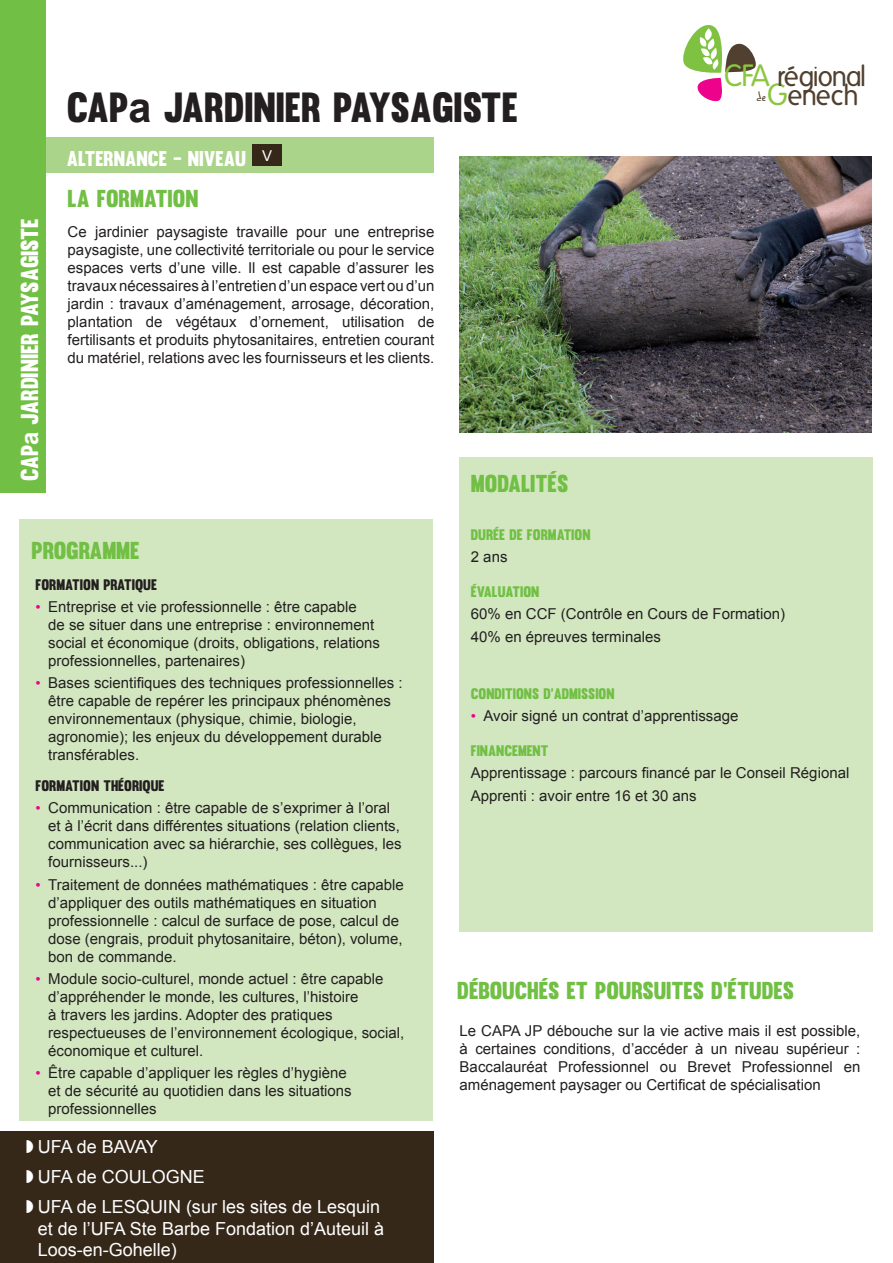
<style>
.page{position:relative;width:893px;height:1263px;background:#fff}
.page>*{position:absolute;margin:0;border:0;box-sizing:border-box;transform-origin:0 0}
.t1{font:41.25px "Muro";color:#231f20}
.t2{font:27.75px "Folks";letter-spacing:-.035em;color:#51402f}
.t3{font:24px "Muro";color:#71bf44}
.t4{font:24px "Muro";color:#fff}
.t5{font:21px "Muro";color:#fff}
.t6{font:18px/30.2px "Arial";color:#fff}
.t7{font:15px/18px "Arial";color:#231f20}
.t8{font:15px "Muro";color:#71bf44}
.t9{font:15px "Muro";color:#231f20}
.t10{font:12.75px "Philippe";color:#51402f}
.s1{font-size:29.85px;color:#8bc63e}
.s2{font-family:"Arial";font-weight:700}
.s3{font-family:"Gill Sans";color:#ed028c}
</style>
<div class="page">
<div style="left:46px;top:138px;width:388px;height:35px;background:#aad489"></div>
<img style="left:459px;top:157px;width:413px;height:275px">
<div style="left:0;top:0;width:46px;height:492px;background:#71bf44"></div>
<svg style="left:683px;top:25px;width:73px;height:77px"></svg>
<div style="left:0;top:1131px;width:434px;height:132px;background:#362819"></div>
<div style="left:20px;top:519px;width:413px;height:601px;background:#d2e7c0"></div>
<div style="left:460px;top:457px;width:413px;height:474px;background:#d2e7c0"></div>
<div style="left:252px;top:145px;width:30px;height:21px;background:#362819"></div>
<h2 class="t2" style="left:724px;top:61px;width:143px"><span class="s1">CFA</span> régional</h2>
<h1 class="t1" style="left:67px;top:82px;width:453px">CAP<span class="s2">a</span> JARDINIER PAYSAGISTE</h1>
<p class="t10" style="left:757px;top:89px;width:10px">de</p>
<h2 class="t2" style="left:767px;top:80px;width:93px"><span class="s1">G</span>enech</h2>
<h3 class="t5" style="left:67px;top:146px;width:207px">ALTERNANCE - NIVEAU <sup>V</sup></h3>
<h3 class="t4" style="left:15px;top:481px;width:264px;rotate:-90deg">CAP<span class="s2">a</span> JARDINIER PAYSAGISTE</h3>
<h3 class="t3" style="left:68px;top:184px;width:132px">LA FORMATION</h3>
<p class="t7" style="left:68px;top:222px;width:368px;text-align:justify">Ce jardinier paysagiste travaille pour une entreprise paysagiste, une collectivité territoriale ou pour le service espaces verts d’une ville. Il est capable d’assurer les travaux nécessaires à l’entretien d’un espace vert ou d’un jardin : travaux d’aménagement, arrosage, décoration, plantation de végétaux d’ornement, utilisation de fertilisants et produits phytosanitaires, entretien courant du matériel, relations avec les fournisseurs et les clients.</p>
<h3 class="t3" style="left:32px;top:536px;width:110px">PROGRAMME</h3>
<p class="t9" style="left:36px;top:575px;width:123px">FORMATION PRATIQUE</p>
<p class="t7" style="left:48px;top:598px;width:333px;text-indent:-13px"><span class="s3">•</span> Entreprise et vie professionnelle : être capable<br>de se situer dans une entreprise : environnement social et économique (droits, obligations, relations professionnelles, partenaires)</p>
<p class="t7" style="left:48px;top:674px;width:356px;text-indent:-13px"><span class="s3">•</span> Bases scientifiques des techniques professionnelles : être capable de repérer les principaux phénomènes environnementaux (physique, chimie, biologie, agronomie); les enjeux du développement durable transférables.</p>
<p class="t9" style="left:36px;top:777px;width:130px">FORMATION THÉORIQUE</p>
<p class="t7" style="left:48px;top:799px;width:355px;text-indent:-13px"><span class="s3">•</span> Communication : être capable de s’exprimer à l’oral et à l’écrit dans différentes situations (relation clients, communication avec sa hiérarchie, ses collègues, les fournisseurs...)</p>
<p class="t7" style="left:48px;top:875px;width:357px;text-indent:-13px"><span class="s3">•</span> Traitement de données mathématiques : être capable d’appliquer des outils mathématiques en situation professionnelle : calcul de surface de pose, calcul de dose (engrais, produit phytosanitaire, béton), volume, bon de commande.</p>
<p class="t7" style="left:48px;top:970px;width:357px;text-indent:-13px"><span class="s3">•</span> Module socio-culturel, monde actuel : être capable d’appréhender le monde, les cultures, l’histoire<br>à travers les jardins. Adopter des pratiques respectueuses de l’environnement écologique, social, économique et culturel.</p>
<p class="t7" style="left:48px;top:1064px;width:305px;text-indent:-13px"><span class="s3">•</span> Être capable d’appliquer les règles d’hygiène et de sécurité au quotidien dans les situations professionnelles</p>
<p class="t6" style="left:38px;top:1131px;width:344px">UFA de BAVAY<br>UFA de COULOGNE<br>UFA de LESQUIN (sur les sites de Lesquin</p>
<p class="t6" style="left:38px;top:1218px;width:348px;line-height:21.6px">et de l’UFA Ste Barbe Fondation d’Auteuil à<br>Loos-en-Gohelle)</p>
<h3 class="t3" style="left:471px;top:469px;width:99px">MODALITÉS</h3>
<p class="t8" style="left:471px;top:525px;width:121px">DURÉE DE FORMATION</p>
<p class="t7" style="left:471px;top:548px;width:38px">2 ans</p>
<p class="t8" style="left:471px;top:583px;width:70px">ÉVALUATION</p>
<p class="t7" style="left:471px;top:603px;width:316px;line-height:22.2px">60% en CCF (Contrôle en Cours de Formation)<br>40% en épreuves terminales</p>
<p class="t8" style="left:471px;top:684px;width:145px">CONDITIONS D’ADMISSION</p>
<p class="t7" style="left:471px;top:707px;width:269px"><span class="s3">•</span> Avoir signé un contrat d’apprentissage</p>
<p class="t8" style="left:471px;top:742px;width:79px">FINANCEMENT</p>
<p class="t7" style="left:471px;top:762px;width:380px;line-height:22.2px">Apprentissage : parcours financé par le Conseil Régional<br>Apprenti : avoir entre 16 et 30 ans</p>
<h3 class="t3" style="left:457px;top:976px;width:338px">DÉBOUCHÉS ET POURSUITES D’ÉTUDES</h3>
<p class="t7" style="left:460px;top:1021px;width:402px;text-align:justify">Le CAPA JP débouche sur la vie active mais il est possible, à certaines conditions, d’accéder à un niveau supérieur :<br>Baccalauréat Professionnel ou Brevet Professionnel en aménagement paysager ou Certificat de spécialisation</p>
</div>
